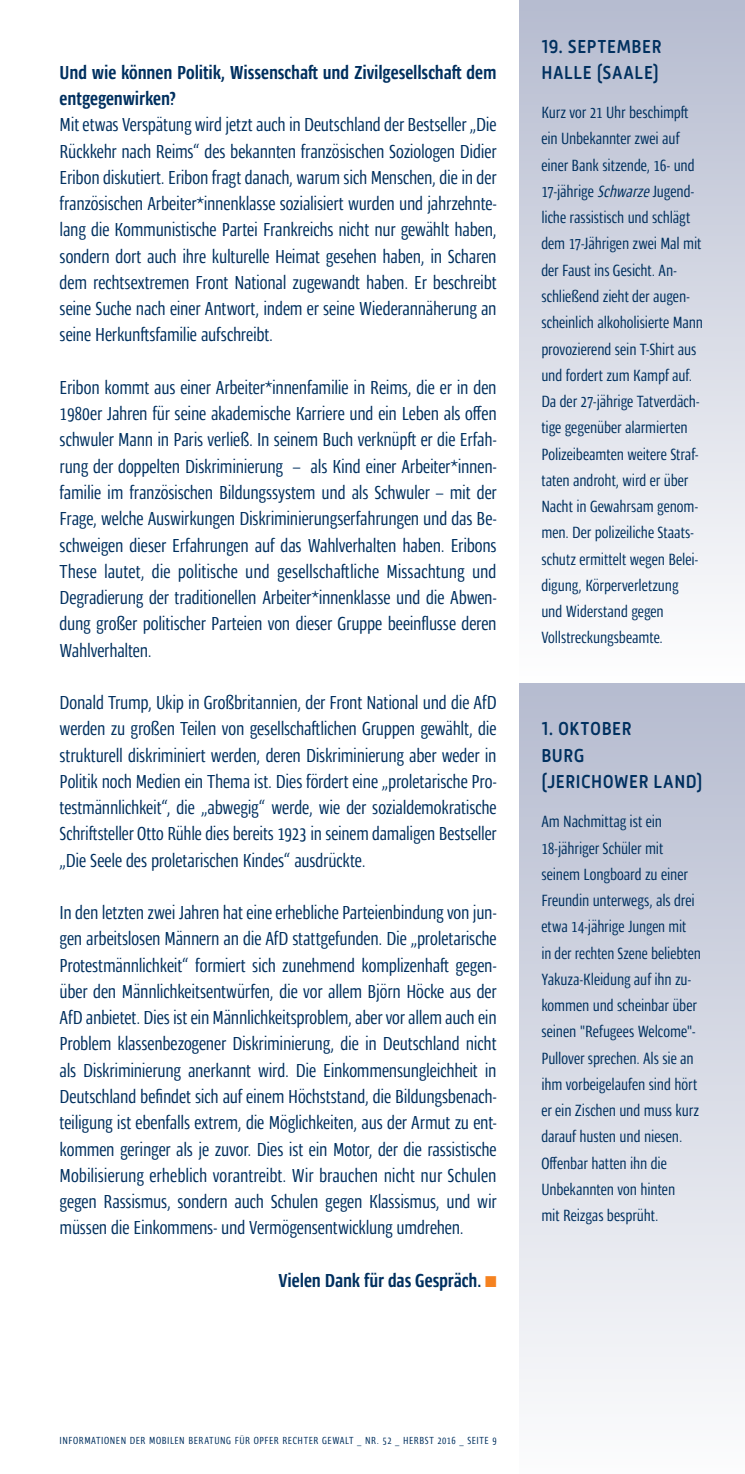
<style>
.page{position:relative;width:745px;height:1474px;background:#fff}
.page>*{position:absolute;margin:0;border:0;box-sizing:border-box;transform-origin:0 0}
.Fließtext{font:19.25px/26.2px "Ardoise Pro Tight";letter-spacing:-.01em;color:#00305f;text-align:justify}
.Fließtext_bold{font:700 19.25px/26.2px "Ardoise Pro Tight";letter-spacing:-.005em;color:#00305f}
.Chronikhead_rechts{font:500 19.25px "Mic 32 New Rounded";letter-spacing:.03em;color:#00305f;scale:.9 1}
.Fließtext-2{font:700 19.25px "Ardoise Pro Tight";letter-spacing:-.005em;color:#00305f}
.Chroniktext_rechts{font:16.62px/26.2px "Ardoise Pro Tight";letter-spacing:-.005em;color:#00305f}
.t1{font:10.5px "Ardoise Pro Tight";letter-spacing:.045em;color:#00305f}
.s1{color:#f58220}
.s2{font-style:italic}
</style>
<div class="page">
<div style="left:518px;top:683px;width:226px;height:790px;background:linear-gradient(to bottom,#b6bbcf,#fcfcfd)"></div>
<div style="left:518px;top:0;width:226px;height:686px;background:linear-gradient(to bottom,#b6bcd0,#fdfefe)"></div>
<hr style="left:518px;top:0;width:226px;height:1px;background:#b6bcd0">
<p class="Fließtext_bold" style="left:60px;top:57px;width:438px">Und wie können Politik, Wissenschaft und Zivilgesellschaft dem entgegenwirken?</p>
<p class="Fließtext" style="left:60px;top:110px;width:438px">Mit etwas Verspätung wird jetzt auch in Deutschland der Bestseller „Die Rückkehr nach Reims“ des bekannten französischen Soziologen Didier Eribon diskutiert. Eribon fragt danach, warum sich Menschen, die in der französischen Arbeiter*innenklasse sozialisiert wurden und jahrzehnte&shy;lang die Kommunistische Partei Frankreichs nicht nur gewählt haben, sondern dort auch ihre kulturelle Heimat gesehen haben, in Scharen dem rechtsextremen Front National zugewandt haben. Er beschreibt seine Suche nach einer Antwort, indem er seine Wiederannäherung an seine Herkunftsfamilie aufschreibt.</p>
<p class="Fließtext" style="left:60px;top:372px;width:438px">Eribon kommt aus einer Arbeiter*innenfamilie in Reims, die er in den 1980er Jahren für seine akademische Karriere und ein Leben als offen schwuler Mann in Paris verließ. In seinem Buch verknüpft er die Erfah&shy;rung der doppelten Diskriminierung – als Kind einer Arbeiter*innen&shy;familie im französischen Bildungssystem und als Schwuler – mit der Frage, welche Auswirkungen Diskriminierungserfahrungen und das Be&shy;schweigen dieser Erfahrungen auf das Wahlverhalten haben. Eribons These lautet, die politische und gesellschaftliche Missachtung und Degradierung der traditionellen Arbeiter*innenklasse und die Abwen&shy;dung großer politischer Parteien von dieser Gruppe beeinflusse deren Wahlverhalten.</p>
<p class="Fließtext" style="left:60px;top:687px;width:438px">Donald Trump, Ukip in Großbritannien, der Front National und die AfD werden zu großen Teilen von gesellschaftlichen Gruppen gewählt, die strukturell diskriminiert werden, deren Diskriminierung aber weder in Politik noch Medien ein Thema ist. Dies fördert eine „proletarische Pro&shy;testmännlichkeit“, die „abwegig“ werde, wie der sozialdemokratische Schriftsteller Otto Rühle dies bereits 1923 in seinem damaligen Bestseller „Die Seele des proletarischen Kindes“ ausdrückte.</p>
<p class="Fließtext" style="left:60px;top:897px;width:438px">In den letzten zwei Jahren hat eine erhebliche Parteienbindung von jun&shy;gen arbeitslosen Männern an die AfD stattgefunden. Die „proletarische Protestmännlichkeit“ formiert sich zunehmend komplizenhaft gegen&shy;über den Männlichkeitsentwürfen, die vor allem Björn Höcke aus der AfD anbietet. Dies ist ein Männlichkeitsproblem, aber vor allem auch ein Problem klassenbezogener Diskriminierung, die in Deutschland nicht als Diskriminierung anerkannt wird. Die Einkommensungleichheit in Deutschland befindet sich auf einem Höchststand, die Bildungsbenach&shy;teiligung ist ebenfalls extrem, die Möglichkeiten, aus der Armut zu ent&shy;kommen geringer als je zuvor. Dies ist ein Motor, der die rassistische Mobilisierung erheblich vorantreibt. Wir brauchen nicht nur Schulen gegen Rassismus, sondern auch Schulen gegen Klassismus, und wir müssen die Einkommens- und Vermögensentwicklung umdrehen.</p>
<p class="Fließtext-2" style="left:278px;top:1265px;width:219px">Vielen Dank für das Gespräch. <span class="s1">■</span></p>
<p class="Chronikhead_rechts" style="left:541px;top:35px;width:135px">19. SEPTEMBER</p>
<p class="Chronikhead_rechts" style="left:541px;top:61px;width:132px">HALLE (SAALE)</p>
<p class="Chroniktext_rechts" style="left:541px;top:98px;width:149px">Kurz vor 21 Uhr beschimpft</p>
<p class="Chroniktext_rechts" style="left:541px;top:124px;width:139px">ein Unbekannter zwei auf</p>
<p class="Chroniktext_rechts" style="left:541px;top:150px;width:163px">einer Bank sitzende, 16- und<br>17-jährige <span class="s2">Schwarze</span>Jugend&shy;liche rassistisch und schlägt dem 17-Jährigen zwei Mal mit der Faust ins Gesicht. An&shy;schließend zieht der augen&shy;scheinlich alkoholisierte Mann provozierend sein T-Shirt aus und fordert zum Kampf auf.<br>Da der 27-jährige Tatverdäch&shy;tige gegenüber alarmierten<br>Polizeibeamten weitere Straf&shy;taten androht, wird er über<br>Nacht in Gewahrsam genom&shy;men. Der polizeiliche Staats&shy;schutz ermittelt wegen Belei&shy;digung, Körperverletzung</p>
<p class="Chroniktext_rechts" style="left:541px;top:597px;width:124px">und Widerstand gegen<br>Vollstreckungsbeamte.</p>
<p class="Chronikhead_rechts" style="left:541px;top:717px;width:102px">1. OKTOBER</p>
<p class="Chronikhead_rechts" style="left:541px;top:744px;width:49px">BURG</p>
<p class="Chronikhead_rechts" style="left:541px;top:770px;width:180px">(JERICHOWER LAND)</p>
<p class="Chroniktext_rechts" style="left:541px;top:807px;width:123px">Am Nachmittag ist ein<br>18-jähriger Schüler mit</p>
<p class="Chroniktext_rechts" style="left:541px;top:859px;width:155px">seinem Longboard zu einer<br>Freundin unterwegs, als drei etwa 14-jährige Jungen mit</p>
<p class="Chroniktext_rechts" style="left:541px;top:938px;width:161px">in der rechten Szene beliebten<br>Yakuza-Kleidung auf ihn zu&shy;kommen und scheinbar über seinen "Refugees Welcome"-<br>Pullover sprechen. Als sie an ihm vorbeigelaufen sind hört er ein Zischen und muss kurz darauf husten und niesen.<br>Offenbar hatten ihn die<br>Unbekannten von hinten</p>
<p class="Chroniktext_rechts" style="left:541px;top:1200px;width:118px">mit Reizgas besprüht.</p>
<p class="t1" style="left:60px;top:1432px;width:438px">INFORMATIONEN DER MOBILEN BERATUNG FÜR OPFER RECHTER GEWALT _ NR. 52 _ HERBST 2016 _ SEITE 9</p>
</div>
